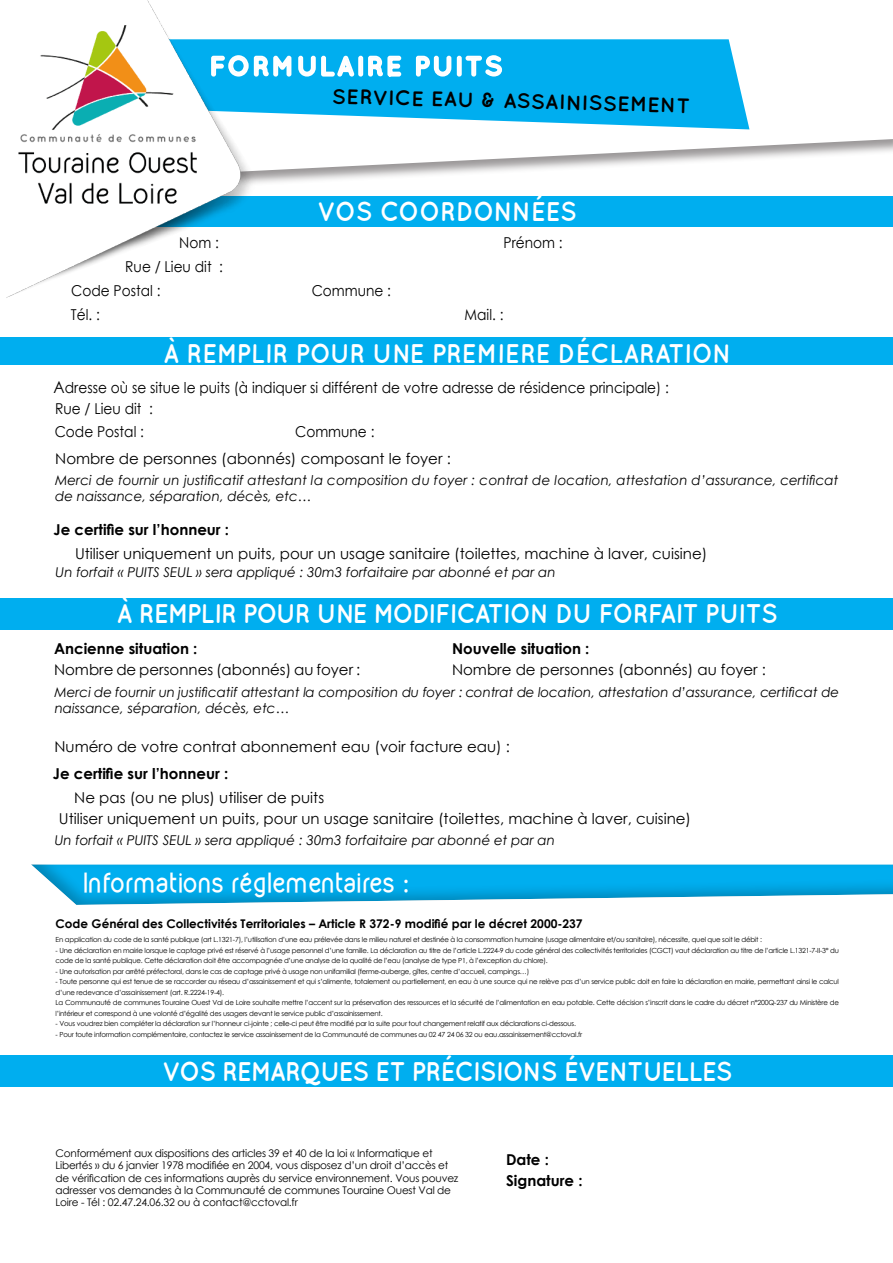
<style>
.page{position:relative;width:893px;height:1263px;background:#fff}
.page>*{position:absolute;margin:0;border:0;box-sizing:border-box;transform-origin:0 0}
.t1{font:700 27px "Quicksand";letter-spacing:.08em;color:#fff;scale:.92 1}
.t2{font:700 27px "Quicksand";letter-spacing:.08em;color:#fff}
.t3{font:700 24px "Kirvy";color:#fff;scale:.95 1}
.t4{font:700 21px "Quicksand";color:#000}
.t5{font:15px/21.6px "Century Gothic";color:#000}
.t6{font:15px/21.9px "Century Gothic";color:#000;scale:.92 1}
.t7{font:700 15px/21px "Century Gothic";color:#000}
.t8{font:italic 13.5px/16.2px "Century Gothic";color:#000}
.t9{font:700 12px "Century Gothic";color:#000}
.t10{font:10.5px/12px "Century Gothic";letter-spacing:-.02em;color:#000}
.t11{font:7.05px/10.5px "Century Gothic";letter-spacing:-.03em;color:#000}
.s1{font-size:16.5px}
</style>
<div class="page">
<svg style="left:256px;top:127px;width:637px;height:53px"></svg>
<svg style="left:256px;top:39px;width:493px;height:90px;background:#20b8f1"></svg>
<svg style="left:256px;top:54px;width:100px;height:24px"></svg>
<div style="left:358px;top:56px;width:5px;height:21px;border:2px solid #fff"></div>
<svg style="left:367px;top:55px;width:35px;height:23px"></svg>
<svg style="left:415px;top:55px;width:37px;height:23px"></svg>
<div style="left:457px;top:56px;width:5px;height:21px;border:2px solid #fff"></div>
<svg style="left:465px;top:54px;width:38px;height:24px"></svg>
<div style="left:33px;top:196px;width:860px;height:31px;background:#00aeef"></div>
<img style="left:6px;top:0;width:250px;height:298px">
<div style="left:0;top:338px;width:893px;height:27px;background:#00aeef"></div>
<div style="left:0;top:598px;width:893px;height:32px;background:#00aeef"></div>
<div style="left:18px;top:851px;width:875px;height:54px;background:#000;opacity:.23"></div>
<div style="left:0;top:1055px;width:893px;height:32px;background:#00aeef"></div>
<h1 class="t2" style="left:209px;top:50px;width:295px">FORMULAIRE PUITS</h1>
<h3 class="t4" style="left:332px;top:82px;width:360px;rotate:2deg">SERVICE EAU &amp; ASSAINISSEMENT</h3>
<h1 class="t1" style="left:317px;top:196px;width:284px">VOS COORDONNÉES</h1>
<h3 class="t6" style="left:179px;top:232px;width:45px">Nom :</h3>
<h3 class="t6" style="left:504px;top:232px;width:66px">Prénom :</h3>
<h3 class="t6" style="left:71px;top:255px;width:167px;line-height:24px;text-indent:54px">Rue / Lieu dit :<br>Code Postal :</h3>
<h3 class="t6" style="left:312px;top:280px;width:88px">Commune :</h3>
<h3 class="t6" style="left:71px;top:304px;width:33px">Tél. :</h3>
<h3 class="t6" style="left:465px;top:304px;width:44px">Mail. :</h3>
<h1 class="t1" style="left:163px;top:337px;width:620px">À REMPLIR POUR UNE PREMIERE DÉCLARATION</h1>
<h3 class="t6" style="left:54px;top:376px;width:670px"><span class="s1">A</span>dresse où se situe le puits (à indiquer si différent de votre adresse de résidence principale) :<br>Rue / Lieu dit :<br>Code Postal :</h3>
<h3 class="t6" style="left:55px;top:418px;width:431px;line-height:27px;text-indent:240px">Commune :<br>Nombre de personnes (abonnés) composant le foyer :</h3>
<h3 class="t8" style="left:55px;top:472px;width:785px">Merci de fournir un justificatif attestant la composition du foyer : contrat de location, attestation d’assurance, certificat de naissance, séparation, décès, etc…</h3>
<h3 class="t7" style="left:54px;top:519px;width:177px">Je certifie sur l’honneur :</h3>
<h3 class="t5" style="left:75px;top:543px;width:634px">Utiliser uniquement un puits, pour un usage sanitaire (toilettes, machine à laver, cuisine)</h3>
<h3 class="t8" style="left:56px;top:564px;width:502px">Un forfait « PUITS SEUL » sera appliqué : 30m3 forfaitaire par abonné et par an</h3>
<h1 class="t1" style="left:117px;top:597px;width:721px">À REMPLIR POUR UNE MODIFICATION DU FORFAIT PUITS</h1>
<h3 class="t7" style="left:54px;top:637px;width:145px">Ancienne situation :</h3>
<h3 class="t5" style="left:54px;top:658px;width:308px">Nombre de personnes (abonnés) au foyer :</h3>
<h3 class="t7" style="left:452px;top:637px;width:139px">Nouvelle situation :</h3>
<h3 class="t5" style="left:452px;top:658px;width:316px">Nombre de personnes (abonnés) au foyer :</h3>
<h3 class="t8" style="left:54px;top:684px;width:787px">Merci de fournir un justificatif attestant la composition du foyer : contrat de location, attestation d’assurance, certificat de naissance, séparation, décès, etc…</h3>
<h3 class="t5" style="left:54px;top:735px;width:457px">Numéro de votre contrat abonnement eau (voir facture eau) :</h3>
<h3 class="t7" style="left:53px;top:762px;width:177px">Je certifie sur l’honneur :</h3>
<h3 class="t5" style="left:59px;top:786px;width:634px;text-indent:15px">Ne pas (ou ne plus) utiliser de puits<br>Utiliser uniquement un puits, pour un usage sanitaire (toilettes, machine à laver, cuisine)</h3>
<h3 class="t8" style="left:55px;top:831px;width:502px">Un forfait « PUITS SEUL » sera appliqué : 30m3 forfaitaire par abonné et par an</h3>
<h2 class="t3" style="left:83px;top:867px;width:343px">Informations réglementaires :</h2>
<h3 class="t9" style="left:56px;top:914px;width:529px">Code Général des Collectivités Territoriales – Article R 372-9 modifié par le décret 2000-237</h3>
<p class="t11" style="left:56px;top:934px;width:708px">En application du code de la santé publique (art L.1321-7), l’utilisation d’une eau prélevée dans le milieu naturel et destinée à la consommation humaine (usage alimentaire et/ou sanitaire), nécessite, quel que soit le débit :</p>
<p class="t11" style="left:56px;top:945px;width:785px">- Une déclaration en mairie lorsque le captage privé est réservé à l’usage personnel d’une famille. La déclaration au titre de l’article L.2224-9 du code général des collectivités territoriales (CGCT) vaut déclaration au titre de l’article L.1321-7-II-3° du code de la santé publique. Cette déclaration doit être accompagnée d’une analyse de la qualité de l’eau (analyse de type P1, à l’exception du chlore).</p>
<p class="t11" style="left:56px;top:966px;width:475px">- Une autorisation par arrêté préfectoral, dans le cas de captage privé à usage non unifamilial (ferme-auberge, gîtes, centre d’accueil, campings…)</p>
<p class="t11" style="left:56px;top:976px;width:785px">- Toute personne qui est tenue de se raccorder au réseau d’assainissement et qui s’alimente, totalement ou partiellement, en eau à une source qui ne relève pas d’un service public doit en faire la déclaration en mairie, permettant ainsi le calcul d’une redevance d’assainissement (art. R.2224-19-4).<br>La Communauté de communes Touraine Ouest Val de Loire souhaite mettre l’accent sur la préservation des ressources et la sécurité de l’alimentation en eau potable. Cette décision s’inscrit dans le cadre du décret n°200Q-237 du Ministère de l’intérieur et correspond à une volonté d’égalité des usagers devant le service public d’assainissement.</p>
<p class="t11" style="left:56px;top:1018px;width:522px">- Vous voudrez bien compléter la déclaration sur l’honneur ci-jointe ; celle-ci peut être modifié par la suite pour tout changement relatif aux déclarations ci-dessous.</p>
<p class="t11" style="left:56px;top:1029px;width:528px">- Pour toute information complémentaire, contactez le service assainissement de la Communauté de communes au 02 47 24 06 32 ou eau.assainissement@cctoval.fr</p>
<h1 class="t1" style="left:162px;top:1055px;width:622px">VOS REMARQUES ET PRÉCISIONS ÉVENTUELLES</h1>
<p class="t10" style="left:56px;top:1147px;width:404px">Conformément aux dispositions des articles 39 et 40 de la loi « Informatique et Libertés » du 6 janvier 1978 modifiée en 2004, vous disposez d’un droit d’accès et de vérification de ces informations auprès du service environnement. Vous pouvez adresser vos demandes à la Communauté de communes Touraine Ouest Val de Loire - Tél : 02.47.24.06.32 ou à contact@cctoval.fr</p>
<h3 class="t7" style="left:506px;top:1148px;width:78px">Date :<br>Signature :</h3>
</div>
